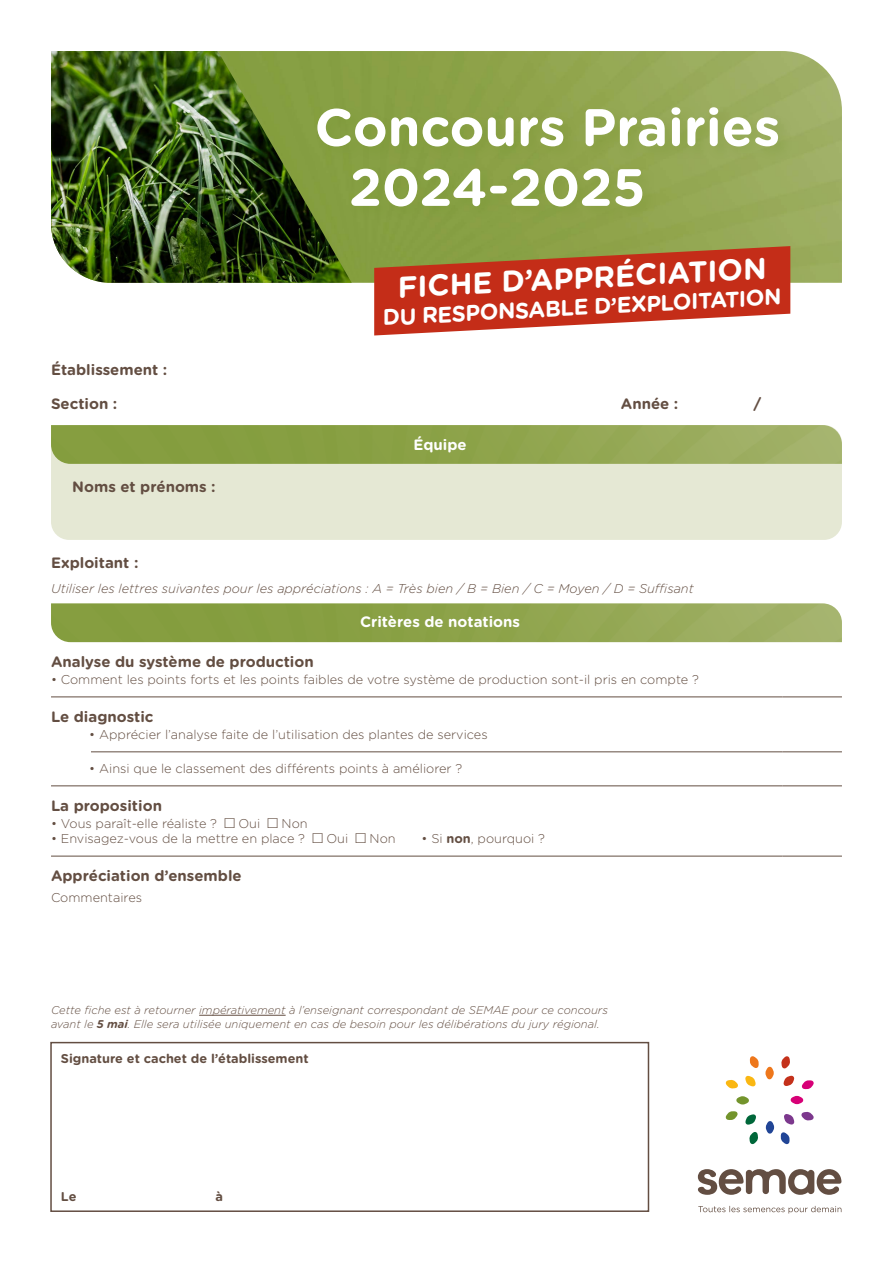
<style>
.page{position:relative;width:893px;height:1263px;background:#fff}
.page>*{position:absolute;margin:0;border:0;box-sizing:border-box;transform-origin:0 0}
.t1{font:700 52.5px/60px "Gotham Rounded";color:#fff}
.t2{font:700 30px "Gotham Rounded";color:#fff}
.t3{font:700 22.5px "Gotham Rounded";color:#fff}
.t4{font:700 15px "Gotham Rounded";color:#634e42}
.t5{font:700 15px "Gotham Rounded";color:#fff}
.t6{font:300 12.75px "Gotham Rounded";color:#634e42}
.t7{font:italic 300 12.75px "Gotham Rounded";color:#634e42}
.t8{font:700 12.75px "Gotham Rounded";color:#634e42}
.t9{font:italic 300 11.25px/13.5px "Gotham Rounded";color:#634e42}
.s1{font-family:"Casesaremplir Roman";font-weight:400}
.s2{font-weight:700}
</style>
<div class="page">
<img style="left:352px;top:51px;width:490px;height:232px">
<img style="left:51px;top:51px;width:301px;height:232px">
<div style="left:315px;top:105px;width:478px;height:116px;background:#73942c;opacity:.25"></div>
<svg style="left:374px;top:246px;width:416px;height:89px;background:#c35338"></svg>
<div style="left:51px;top:425px;width:791px;height:115px;background:#e5e8d4;border-radius:18px"></div>
<img style="left:51px;top:425px;width:791px;height:39px">
<img style="left:51px;top:603px;width:791px;height:39px">
<hr style="left:51px;top:696px;width:731px;height:1px;background:#634e42">
<hr style="left:782px;top:696px;width:60px;height:1px;background:#634e42">
<hr style="left:51px;top:751px;width:731px;height:1px;background:#634e42">
<hr style="left:782px;top:751px;width:60px;height:1px;background:#634e42">
<hr style="left:51px;top:785px;width:731px;height:1px;background:#634e42">
<hr style="left:782px;top:785px;width:60px;height:1px;background:#634e42">
<hr style="left:51px;top:856px;width:731px;height:1px;background:#634e42">
<hr style="left:782px;top:856px;width:60px;height:1px;background:#634e42">
<div style="left:31px;top:747px;width:60px;height:12px;background:#fff"></div>
<svg style="left:698px;top:1206px;width:143px;height:7px"></svg>
<svg style="left:697px;top:1169px;width:145px;height:26px"></svg>
<svg style="left:765px;top:1066px;width:9px;height:14px"></svg>
<svg style="left:745px;top:1076px;width:11px;height:10px"></svg>
<svg style="left:750px;top:1056px;width:9px;height:12px"></svg>
<svg style="left:725px;top:1079px;width:13px;height:10px"></svg>
<svg style="left:725px;top:1111px;width:13px;height:9px"></svg>
<svg style="left:749px;top:1132px;width:9px;height:12px"></svg>
<svg style="left:780px;top:1132px;width:10px;height:12px"></svg>
<svg style="left:801px;top:1111px;width:13px;height:10px"></svg>
<svg style="left:801px;top:1080px;width:13px;height:9px"></svg>
<svg style="left:781px;top:1056px;width:9px;height:13px"></svg>
<svg style="left:736px;top:1096px;width:13px;height:8px"></svg>
<svg style="left:745px;top:1114px;width:11px;height:11px"></svg>
<svg style="left:766px;top:1121px;width:8px;height:13px"></svg>
<svg style="left:784px;top:1114px;width:10px;height:11px"></svg>
<svg style="left:790px;top:1096px;width:13px;height:8px"></svg>
<svg style="left:783px;top:1076px;width:11px;height:10px"></svg>
<hr style="left:199px;top:1015px;width:87px;height:1px;background:#634e42">
<div style="left:50px;top:1042px;width:599px;height:170px;border:2px solid #634e42"></div>
<h1 class="t1" style="left:349px;top:95px;width:433px;text-indent:-34px">Concours Prairies<br>2024-2025</h1>
<h2 class="t2" style="left:396px;top:265px;width:371px;rotate:-3deg">FICHE D’APPRÉCIATION</h2>
<h3 class="t3" style="left:382px;top:301px;width:401px;rotate:-3deg">DU RESPONSABLE D’EXPLOITATION</h3>
<p class="t4" style="left:51px;top:359px;width:118px">Établissement :</p>
<p class="t4" style="left:51px;top:392px;width:68px">Section :</p>
<p class="t4" style="left:621px;top:392px;width:59px">Année :</p>
<p class="t4" style="left:753px;top:392px;width:9px">/</p>
<p class="t4" style="left:72px;top:475px;width:145px">Noms et prénoms :</p>
<p class="t5" style="left:413px;top:434px;width:55px">Équipe</p>
<p class="t4" style="left:51px;top:552px;width:89px">Exploitant :</p>
<p class="t7" style="left:51px;top:580px;width:644px">Utiliser les lettres suivantes pour les appréciations : A = Très bien / B = Bien / C = Moyen / D = Suffisant</p>
<p class="t5" style="left:360px;top:611px;width:162px">Critères de notations</p>
<p class="t4" style="left:51px;top:650px;width:264px">Analyse du système de production</p>
<p class="t6" style="left:51px;top:671px;width:649px">• Comment les points forts et les points faibles de votre système de production sont-il pris en compte ?</p>
<p class="t4" style="left:51px;top:705px;width:104px">Le diagnostic</p>
<p class="t6" style="left:89px;top:726px;width:400px">• Apprécier l’analyse faite de l’utilisation des plantes de services</p>
<p class="t6" style="left:89px;top:760px;width:375px">• Ainsi que le classement des différents points à améliorer ?</p>
<p class="t4" style="left:51px;top:794px;width:112px">La proposition</p>
<p class="t6" style="left:51px;top:815px;width:258px">• Vous paraît-elle réaliste ? <span class="s1">O</span> Oui <span class="s1">O</span> Non</p>
<p class="t6" style="left:51px;top:830px;width:346px">• Envisagez-vous de la mettre en place ? <span class="s1">O</span> Oui <span class="s1">O</span> Non</p>
<p class="t6" style="left:422px;top:830px;width:125px">• Si <span class="s2">non</span>, pourquoi ?</p>
<p class="t4" style="left:51px;top:864px;width:192px">Appréciation d’ensemble</p>
<p class="t6" style="left:51px;top:889px;width:93px">Commentaires</p>
<p class="t9" style="left:51px;top:1003px;width:558px">Cette fiche est à retourner impérativement à l’enseignant correspondant de SEMAE pour ce concours avant le <span class="s2">5 mai</span>. Elle sera utilisée uniquement en cas de besoin pour les délibérations du jury régional.</p>
<p class="t8" style="left:61px;top:1049px;width:249px">Signature et cachet de l’établissement</p>
<p class="t8" style="left:61px;top:1187px;width:17px">Le</p>
<p class="t8" style="left:215px;top:1187px;width:9px">à</p>
</div>
